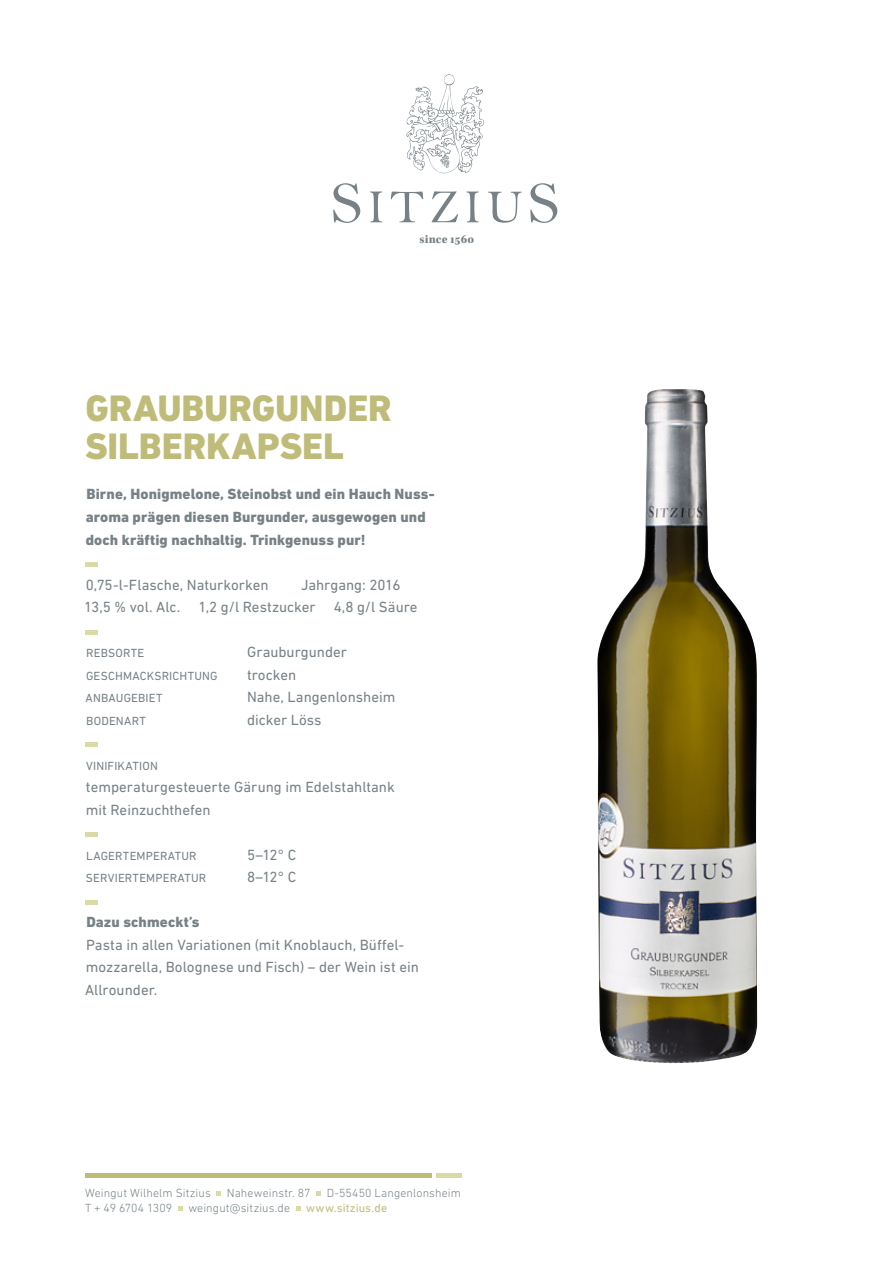
<style>
.page{position:relative;width:893px;height:1263px;background:#fff}
.page>*{position:absolute;margin:0;border:0;box-sizing:border-box;transform-origin:0 0}
.t1{font:800 37.5px/37.5px "DIN Next LT Pro";color:#bfbb78}
.t2{font:15px/22.5px "DIN Next LT Pro";color:#778186}
.t3{font:800 15px/22.5px "DIN Next LT Pro";letter-spacing:.005em;color:#778186}
.t4{font:12.6px "Kepler Std Black Scn";letter-spacing:.01em;color:#778186}
.t5{font:12px "DIN Next LT Pro";letter-spacing:.015em;color:#778186}
.t6{font:300 12px "DIN Next LT Pro";letter-spacing:.01em;color:#778186}
.t7{font:12px "DIN Next LT Pro";letter-spacing:.01em;color:#bfbb78}
</style>
<div class="page">
<svg style="left:333px;top:183px;width:224px;height:40px"></svg>
<svg style="left:406px;top:74px;width:78px;height:99px"></svg>
<hr style="left:85px;top:563px;width:13px;height:4px;background:#d9daa6">
<hr style="left:85px;top:630px;width:13px;height:4px;background:#d9daa6">
<hr style="left:85px;top:743px;width:13px;height:4px;background:#d9daa6">
<hr style="left:85px;top:833px;width:13px;height:4px;background:#d9daa6">
<hr style="left:85px;top:900px;width:13px;height:4px;background:#d9daa6">
<svg style="left:217px;top:1191px;width:4px;height:4px"></svg>
<svg style="left:316px;top:1191px;width:5px;height:4px"></svg>
<svg style="left:178px;top:1206px;width:4px;height:4px"></svg>
<svg style="left:296px;top:1206px;width:4px;height:4px"></svg>
<img style="left:597px;top:389px;width:160px;height:675px">
<hr style="left:85px;top:1174px;width:347px;height:4px;background:#bfbb78">
<hr style="left:436px;top:1174px;width:25px;height:4px;background:#d9daa6">
<p class="t4" style="left:419px;top:232px;width:56px">since 1560</p>
<h1 class="t1" style="left:85px;top:390px;width:308px">GRAUBURGUNDER<br>SILBERKAPSEL</h1>
<p class="t3" style="left:86px;top:483px;width:350px">Birne, Honigmelone, Steinobst und ein Hauch Nuss&shy;aroma prägen diesen Burgunder, ausgewogen und doch kräftig nachhaltig. Trinkgenuss pur!</p>
<p class="t2" style="left:86px;top:573px;width:184px">0,75-l-Flasche, Naturkorken</p>
<p class="t2" style="left:84px;top:573px;width:335px;text-indent:217px">Jahrgang: 2016<br>13,5 % vol. Alc. 1,2 g/l Restzucker 4,8 g/l Säure</p>
<p class="t5" style="left:86px;top:646px;width:60px">REBSORTE</p>
<p class="t2" style="left:247px;top:640px;width:102px">Grauburgunder</p>
<p class="t5" style="left:86px;top:668px;width:133px">GESCHMACKSRICHTUNG</p>
<p class="t2" style="left:247px;top:663px;width:51px">trocken</p>
<p class="t5" style="left:85px;top:691px;width:79px">ANBAUGEBIET</p>
<p class="t2" style="left:247px;top:685px;width:150px">Nahe, Langenlonsheim</p>
<p class="t5" style="left:86px;top:713px;width:61px">BODENART</p>
<p class="t2" style="left:247px;top:708px;width:76px">dicker Löss</p>
<p class="t5" style="left:86px;top:758px;width:73px">VINIFIKATION</p>
<p class="t2" style="left:86px;top:775px;width:310px">temperaturgesteuerte Gärung im Edelstahltank mit Reinzuchthefen</p>
<p class="t5" style="left:86px;top:848px;width:112px">LAGERTEMPERATUR</p>
<p class="t2" style="left:247px;top:843px;width:51px">5–12° C</p>
<p class="t5" style="left:86px;top:871px;width:122px">SERVIERTEMPERATUR</p>
<p class="t2" style="left:247px;top:865px;width:51px">8–12° C</p>
<p class="t3" style="left:86px;top:911px;width:115px">Dazu schmeckt’s</p>
<p class="t2" style="left:85px;top:933px;width:335px">Pasta in allen Variationen (mit Knoblauch, Büffel&shy;mozzarella, Bolognese und Fisch) – der Wein ist ein<br>Allrounder.</p>
<p class="t6" style="left:85px;top:1186px;width:127px">Weingut Wilhelm Sitzius</p>
<p class="t6" style="left:227px;top:1186px;width:85px">Naheweinstr. 87</p>
<p class="t6" style="left:327px;top:1186px;width:136px">D-55450 Langenlonsheim</p>
<p class="t6" style="left:85px;top:1201px;width:89px">T + 49 6704 1309</p>
<p class="t6" style="left:188px;top:1201px;width:103px">weingut@sitzius.de</p>
<p class="t7" style="left:306px;top:1201px;width:82px">www.sitzius.de</p>
</div>
